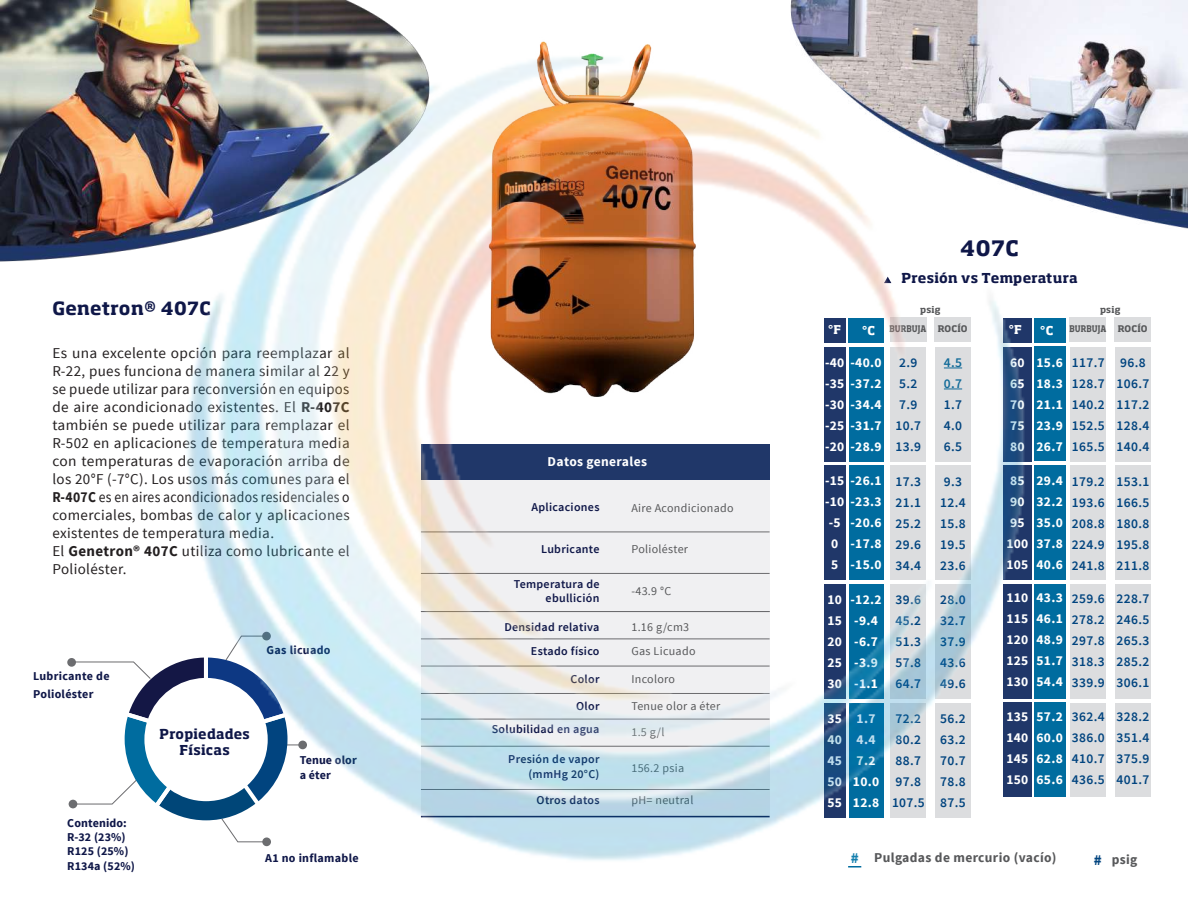
<style>
.page{position:relative;width:1188px;height:918px;background:#fff}
.page>*{position:absolute;margin:0;border:0;box-sizing:border-box;transform-origin:0 0}
.t1{font:700 21px "Soho Std";color:#0f1748}
.t2{font:700 18px "Soho Std";letter-spacing:.025em;color:#0f1748}
.t3{font:15px/18px "Source Sans Pro";letter-spacing:.025em;color:#231f20}
.t4{font:600 13.5px/21px "Source Sans Pro";letter-spacing:.025em;color:#01447f;text-align:justify}
.t5{font:700 13.5px/21px "Source Sans Pro";letter-spacing:.025em;color:#fff;text-align:justify}
.t6{font:700 13.5px/16.2px "Soho Std";letter-spacing:.02em;color:#0f1748;text-align:center}
.t7{font:700 13.5px "Source Sans Pro";letter-spacing:.025em;color:#57585a}
.t8{font:600 13.5px/21px "Source Sans Pro";color:#126b99}
.t9{font:600 12px/14.4px "Source Sans Pro";letter-spacing:.025em;color:#0f1748;text-align:right}
.t10{font:12px "Source Sans Pro";letter-spacing:.025em;color:#57585a}
.t11{font:700 12px/14.4px "Source Sans Pro";letter-spacing:.02em;color:#0f1748}
.t12{font:700 12px "Soho Std";color:#fff}
.t13{font:700 9px/18.5px "Soho Std";letter-spacing:.02em;color:#57585a}
.t14{font:700 9px "Soho Std";letter-spacing:.02em;color:#57585a;scale:.81 1}
.s1{font-weight:700}
.s2{font-size:12px;color:#fff}
.s3{font-size:15px;color:#147fae}
.s4{font-size:15px;color:#01447f}
</style>
<div class="page">
<div style="left:1070px;top:318px;width:36px;height:24px;background:#dcdddf"></div>
<div style="left:1114px;top:318px;width:37px;height:24px;background:#dcdddf"></div>
<div style="left:1034px;top:347px;width:31px;height:114px;background:#006c9f"></div>
<div style="left:1034px;top:584px;width:31px;height:115px;background:#006c9f"></div>
<div style="left:1034px;top:465px;width:31px;height:115px;background:#006c9f"></div>
<div style="left:1034px;top:703px;width:31px;height:94px;background:#006c9f"></div>
<div style="left:1034px;top:318px;width:31px;height:25px;background:#006c9f"></div>
<div style="left:1071px;top:347px;width:35px;height:114px;background:#dcdddf"></div>
<div style="left:1071px;top:584px;width:35px;height:115px;background:#dcdddf"></div>
<div style="left:1071px;top:465px;width:35px;height:115px;background:#dcdddf"></div>
<div style="left:1071px;top:703px;width:35px;height:93px;background:#dcdddf"></div>
<div style="left:1115px;top:347px;width:36px;height:114px;background:#dcdddf"></div>
<div style="left:1115px;top:584px;width:36px;height:115px;background:#dcdddf"></div>
<div style="left:1115px;top:465px;width:36px;height:115px;background:#dcdddf"></div>
<div style="left:1115px;top:703px;width:36px;height:93px;background:#dcdddf"></div>
<div style="left:69px;top:800px;width:8px;height:8px;background:#6c6d70;border-radius:50%"></div>
<div style="left:67px;top:658px;width:9px;height:9px;background:#6c6d70;border-radius:50%"></div>
<svg style="left:71px;top:658px;width:61px;height:151px"></svg>
<img style="left:0;top:0;width:132px;height:262px">
<img style="left:1056px;top:0;width:132px;height:229px">
<img style="left:132px;top:0;width:924px;height:868px">
<p class="t2" style="left:52px;top:297px;width:160px">Genetron® 407C</p>
<p class="t3" style="left:52px;top:345px;width:299px">Es una excelente opción para reemplazar al R-22, pues funciona de manera similar al 22 y se puede utilizar para reconversión en equipos de aire acondicionado existentes. El <span class="s1">R-407C </span>también se puede utilizar para remplazar el R-502 en aplicaciones de temperatura media con temperaturas de evaporación arriba de los 20°F (-7°C). Los usos más comunes para el <span class="s1">R-407C</span> es en aires acondicionados residenciales o comerciales, bombas de calor y aplicaciones existentes de temperatura media.<br>El <span class="s1">Genetron® 407C</span> utiliza como lubricante el Polioléster.</p>
<p class="t11" style="left:33px;top:668px;width:78px;line-height:18px">Lubricante de<br>Polioléster</p>
<p class="t11" style="left:67px;top:816px;width:69px">Contenido:<br>R-32 (23%)<br>R125 (25%)<br>R134a (52%)</p>
<p class="t11" style="left:267px;top:644px;width:65px">Gas licuado</p>
<p class="t6" style="left:160px;top:726px;width:92px">Propiedades<br>Físicas</p>
<p class="t11" style="left:300px;top:754px;width:58px">Tenue olor a éter</p>
<p class="t11" style="left:265px;top:851px;width:95px">A1 no inflamable</p>
<p class="t5" style="left:548px;top:451px;width:101px">Datos generales</p>
<p class="t9" style="left:531px;top:500px;width:70px">Aplicaciones</p>
<p class="t10" style="left:631px;top:500px;width:104px">Aire Acondicionado</p>
<p class="t9" style="left:541px;top:542px;width:60px">Lubricante</p>
<p class="t10" style="left:631px;top:542px;width:58px">Polioléster</p>
<p class="t9" style="left:514px;top:577px;width:87px">Temperatura de ebullición</p>
<p class="t10" style="left:631px;top:584px;width:41px">-43.9 °C</p>
<p class="t9" style="left:504px;top:620px;width:97px">Densidad relativa</p>
<p class="t10" style="left:631px;top:620px;width:59px">1.16 g/cm3</p>
<p class="t9" style="left:531px;top:644px;width:70px">Estado físico</p>
<p class="t10" style="left:631px;top:644px;width:66px">Gas Licuado</p>
<p class="t9" style="left:571px;top:672px;width:31px">Color</p>
<p class="t10" style="left:631px;top:671px;width:45px">Incoloro</p>
<p class="t9" style="left:576px;top:700px;width:25px">Olor</p>
<p class="t10" style="left:631px;top:699px;width:90px">Tenue olor a éter</p>
<p class="t9" style="left:492px;top:722px;width:109px">Solubilidad en agua</p>
<p class="t10" style="left:631px;top:724px;width:35px">1.5 g/l</p>
<p class="t9" style="left:508px;top:752px;width:93px">Presión de vapor (mmHg 20°C)</p>
<p class="t10" style="left:631px;top:761px;width:54px">156.2 psia</p>
<p class="t9" style="left:537px;top:793px;width:64px">Otros datos</p>
<p class="t10" style="left:631px;top:792px;width:64px">pH= neutral</p>
<h1 class="t1" style="left:960px;top:234px;width:60px">407C</h1>
<p class="t6" style="left:901px;top:270px;width:178px">Presión vs Temperatura</p>
<p class="t13" style="left:920px;top:301px;width:22px">psig</p>
<p class="t13" style="left:1118px;top:301px;width:31px;text-indent:-18px">psig<br>ROCÍO</p>
<p class="t12" style="left:828px;top:322px;width:15px">°F</p>
<p class="t14" style="left:862px;top:323px;width:81px"><span class="s2">°C</span> BURBUJA</p>
<p class="t13" style="left:938px;top:319px;width:31px">ROCÍO</p>
<p class="t14" style="left:1069px;top:323px;width:47px">BURBUJA</p>
<p class="t12" style="left:1009px;top:322px;width:15px">°F</p>
<p class="t5" style="left:1010px;top:352px;width:16px">60<br>65<br>70<br>75<br>80</p>
<p class="t12" style="left:1040px;top:323px;width:15px">°C</p>
<p class="t5" style="left:1036px;top:352px;width:28px">15.6<br>18.3<br>21.1<br>23.9<br>26.7</p>
<p class="t5" style="left:825px;top:352px;width:58px">-40 -40.0 -35 -37.2 -30 -34.4 -25 -31.7 -20 -28.9</p>
<p class="t4" style="left:896px;top:352px;width:27px;text-align:left">2.9<br>5.2<br>7.9<br>10.7<br>13.9</p>
<p class="t4" style="left:1117px;top:352px;width:34px;text-align:left">96.8<br>106.7<br>117.2<br>128.4<br>140.4</p>
<p class="t8" style="left:944px;top:352px;width:20px">4.5<br>0.7</p>
<p class="t4" style="left:944px;top:394px;width:20px">1.7<br>4.0<br>6.5</p>
<p class="t4" style="left:1072px;top:352px;width:34px">117.7<br>128.7<br>140.2<br>152.5<br>165.5</p>
<p class="t5" style="left:851px;top:471px;width:33px">-26.1 -23.3 -20.6 -17.8 -15.0</p>
<p class="t5" style="left:825px;top:471px;width:21px;text-align:center">-15 -10 -5<br>0<br>5</p>
<p class="t5" style="left:827px;top:589px;width:16px">10<br>15<br>20<br>25<br>30</p>
<p class="t5" style="left:851px;top:589px;width:33px;text-align:left">-12.2 -9.4 -6.7 -3.9 -1.1</p>
<p class="t5" style="left:827px;top:708px;width:16px">35<br>40<br>45<br>50<br>55</p>
<p class="t5" style="left:853px;top:708px;width:28px;text-align:left">1.7<br>4.4<br>7.2<br>10.0<br>12.8</p>
<p class="t4" style="left:896px;top:471px;width:27px">17.3<br>21.1<br>25.2<br>29.6<br>34.4</p>
<p class="t4" style="left:896px;top:590px;width:27px">39.6<br>45.2<br>51.3<br>57.8<br>64.7</p>
<p class="t4" style="left:892px;top:708px;width:34px;text-align:left">72.2<br>80.2<br>88.7<br>97.8<br>107.5</p>
<p class="t4" style="left:940px;top:471px;width:27px;text-align:left">9.3<br>12.4<br>15.8<br>19.5<br>23.6</p>
<p class="t4" style="left:940px;top:590px;width:27px">28.0<br>32.7<br>37.9<br>43.6<br>49.6</p>
<p class="t4" style="left:940px;top:708px;width:27px">56.2<br>63.2<br>70.7<br>78.8<br>87.5</p>
<p class="t5" style="left:1006px;top:471px;width:24px;text-align:left">85<br>90<br>95<br>100<br>105</p>
<p class="t5" style="left:1036px;top:471px;width:28px">29.4<br>32.2<br>35.0<br>37.8<br>40.6</p>
<p class="t5" style="left:1006px;top:588px;width:24px">110<br>115<br>120<br>125<br>130</p>
<p class="t5" style="left:1036px;top:588px;width:28px">43.3<br>46.1<br>48.9<br>51.7<br>54.4</p>
<p class="t4" style="left:1072px;top:471px;width:34px">179.2<br>193.6<br>208.8<br>224.9<br>241.8</p>
<p class="t4" style="left:1072px;top:588px;width:34px">259.6<br>278.2<br>297.8<br>318.3<br>339.9</p>
<p class="t5" style="left:1006px;top:706px;width:24px">135<br>140<br>145<br>150</p>
<p class="t5" style="left:1036px;top:706px;width:28px">57.2<br>60.0<br>62.8<br>65.6</p>
<p class="t4" style="left:1072px;top:706px;width:34px">362.4<br>386.0<br>410.7<br>436.5</p>
<p class="t4" style="left:1117px;top:471px;width:34px">153.1<br>166.5<br>180.8<br>195.8<br>211.8</p>
<p class="t4" style="left:1117px;top:588px;width:34px">228.7<br>246.5<br>265.3<br>285.2<br>306.1</p>
<p class="t4" style="left:1117px;top:706px;width:34px">328.2<br>351.4<br>375.9<br>401.7</p>
<p class="t7" style="left:851px;top:849px;width:207px"><span class="s3">#</span> Pulgadas de mercurio (vacío)</p>
<p class="t7" style="left:1094px;top:851px;width:45px"><span class="s4">#</span> psig</p>
</div>
